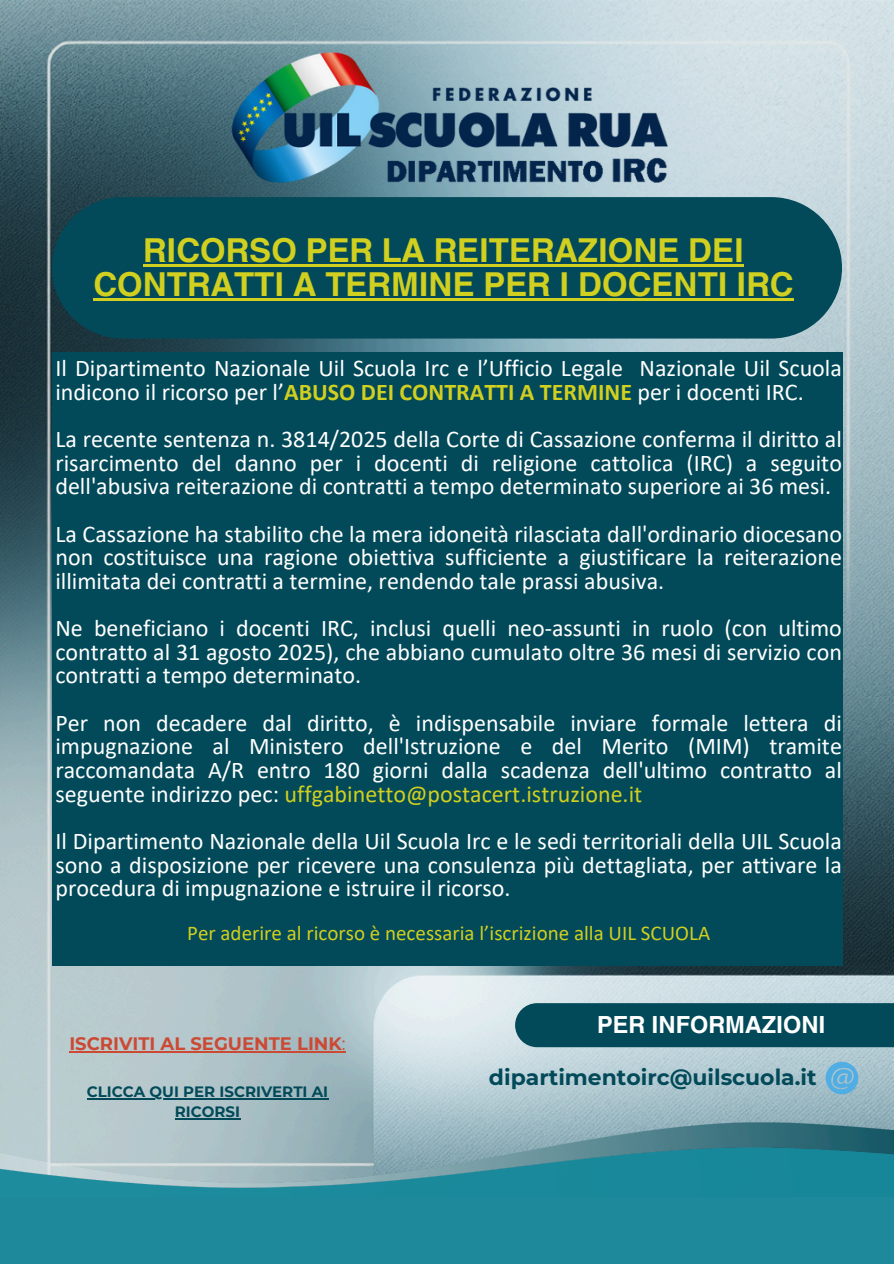
<style>
.page{position:relative;width:894px;height:1264px;background:#fff}
.page>*{position:absolute;margin:0;border:0;box-sizing:border-box;transform-origin:0 0}
.t1{font:700 33px/33.8px "Helvetica World";color:#d1cf1f;text-align:center}
.t2{font:24px/23.7px "Calibri";color:#fff;text-align:justify}
.t3{font:700 23.55px "Helvetica World";color:#fff}
.t4{font:700 21.9px "Montserrat";color:#024a59}
.t5{font:21px "Calibri";color:#d1cf1f}
.t6{font:700 18px "Montserrat";color:#cc4934}
.t7{font:700 15px/20.2px "Montserrat";color:#024a59;text-align:center}
.s1{font-weight:700;color:#d1cf1f}
.s2{color:#d1cf1f}
.s3{font-weight:400}
</style>
<div class="page">
<img style="left:0;top:0;width:893px;height:1122px">
<div style="left:52px;top:197px;width:789px;height:141px;background:#024a59"></div>
<div style="left:515px;top:1003px;width:378px;height:44px;background:#024a59"></div>
<img style="left:0;top:1122px;width:893px;height:25px">
<img style="left:0;top:1147px;width:893px;height:50px">
<div style="left:0;top:1197px;width:893px;height:66px;background:#1d899b"></div>
<div style="left:52px;top:352px;width:789px;height:613px;background:#024a59"></div>
<svg style="left:825px;top:1061px;width:33px;height:33px"></svg>
<img style="left:220px;top:42px;width:460px;height:145px">
<hr style="left:143px;top:264px;width:600px;height:2px;background:#d1cf1f">
<hr style="left:93px;top:298px;width:700px;height:2px;background:#d1cf1f">
<hr style="left:69px;top:1050px;width:273px;height:2px;background:#cc4934">
<hr style="left:87px;top:1098px;width:241px;height:1px;background:#024a59">
<hr style="left:175px;top:1118px;width:65px;height:1px;background:#024a59">
<h1 class="t1" style="left:93px;top:230px;width:701px">RICORSO PER LA REITERAZIONE DEI<br>CONTRATTI A TERMINE PER I DOCENTI IRC</h1>
<p class="t2" style="left:55px;top:358px;width:787px">Il Dipartimento Nazionale Uil Scuola Irc e l’Ufficio Legale Nazionale Uil Scuola indicono il ricorso per l’<span class="s1">ABUSO DEI CONTRATTI A TERMINE</span> per i docenti IRC.</p>
<p class="t2" style="left:55px;top:429px;width:787px">La recente sentenza n. 3814/2025 della Corte di Cassazione conferma il diritto al risarcimento del danno per i docenti di religione cattolica (IRC) a seguito dell'abusiva reiterazione di contratti a tempo determinato superiore ai 36 mesi.</p>
<p class="t2" style="left:55px;top:523px;width:787px">La Cassazione ha stabilito che la mera idoneità rilasciata dall'ordinario diocesano non costituisce una ragione obiettiva sufficiente a giustificare la reiterazione illimitata dei contratti a termine, rendendo tale prassi abusiva.</p>
<p class="t2" style="left:55px;top:618px;width:787px">Ne beneficiano i docenti IRC, inclusi quelli neo-assunti in ruolo (con ultimo contratto al 31 agosto 2025), che abbiano cumulato oltre 36 mesi di servizio con contratti a tempo determinato.</p>
<p class="t2" style="left:55px;top:712px;width:787px">Per non decadere dal diritto, è indispensabile inviare formale lettera di impugnazione al Ministero dell'Istruzione e del Merito (MIM) tramite raccomandata A/R entro 180 giorni dalla scadenza dell'ultimo contratto al seguente indirizzo pec: <span class="s2">uffgabinetto@postacert.istruzione.it</span></p>
<p class="t2" style="left:55px;top:831px;width:787px">Il Dipartimento Nazionale della Uil Scuola Irc e le sedi territoriali della UIL Scuola sono a disposizione per ricevere una consulenza più dettagliata, per attivare la procedura di impugnazione e istruire il ricorso.</p>
<p class="t5" style="left:187px;top:924px;width:524px">Per aderire al ricorso è necessaria l’iscrizione alla UIL SCUOLA</p>
<p class="t6" style="left:69px;top:1032px;width:278px">ISCRIVITI AL SEGUENTE LINK<span class="s3">:</span></p>
<p class="t7" style="left:87px;top:1081px;width:243px">CLICCA QUI PER ISCRIVERTI AI<br>RICORSI</p>
<p class="t3" style="left:597px;top:1005px;width:230px">PER INFORMAZIONI</p>
<p class="t4" style="left:489px;top:1064px;width:329px">dipartimentoirc@uilscuola.it</p>
</div>
